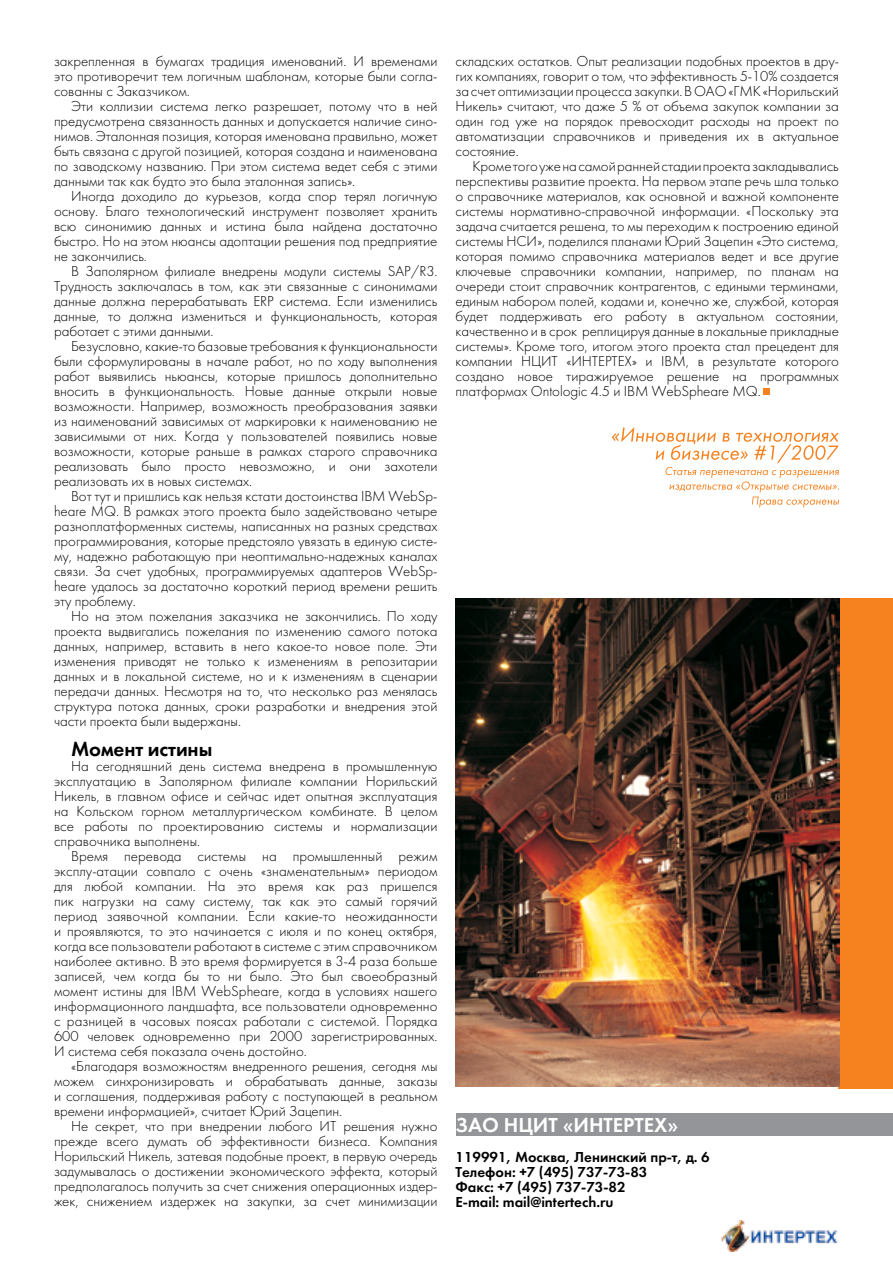
<style>
.page{position:relative;width:893px;height:1263px;background:#fff}
.page>*{position:absolute;margin:0;border:0;box-sizing:border-box;transform-origin:0 0}
.t1{font:21px "Futura Demi C";color:#fff}
.t2{font:21px "Futura Demi C";letter-spacing:-.005em;color:#000}
.t3{font:15px/15px "Futura Light C";letter-spacing:-.005em;color:#000;text-align:justify}
.t4{font:15px/15px "Futura Demi C";color:#000}
</style>
<div class="page">
<div style="left:456px;top:1113px;width:437px;height:23px;background:#939598"></div>
<div style="left:763px;top:388px;width:7px;height:6px;background:#f5821f"></div>
<div style="left:839px;top:598px;width:54px;height:490px;background:#f5821f"></div>
<img style="left:721px;top:1220px;width:117px;height:31px">
<img style="left:455px;top:598px;width:384px;height:488px">
<svg style="left:612px;top:427px;width:227px;height:80px"></svg>
<p class="t3" style="left:54px;top:54px;width:385px">закрепленная в бумагах традиция именований. И временами это противоречит тем логичным шаблонам, которые были согла&shy;сованны с Заказчиком.</p>
<p class="t3" style="left:54px;top:99px;width:385px;text-indent:17px">Эти коллизии система легко разрешает, потому что в ней предусмотрена связанность данных и допускается наличие сино&shy;нимов. Эталонная позиция, которая именована правильно, может быть связана с другой позицией, которая создана и наименована по заводскому названию. При этом система ведет себя с этими данными так как будто это была эталонная запись».</p>
<p class="t3" style="left:54px;top:189px;width:385px;text-indent:17px">Иногда доходило до курьезов, когда спор терял логичную основу. Благо технологический инструмент позволяет хранить всю синонимию данных и истина была найдена достаточно быстро. Но на этом нюансы адоптации решения под предприятие не закончились.</p>
<p class="t3" style="left:54px;top:264px;width:385px;text-indent:17px">В Заполярном филиале внедрены модули системы SAP/R3.<br>Трудность заключалась в том, как эти связанные с синонимами данные должна перерабатывать ERP система. Если изменились данные, то должна измениться и функциональность, которая работает с этими данными.</p>
<p class="t3" style="left:54px;top:339px;width:385px;text-indent:17px">Безусловно, какие-то базовые требования к функциональности были сформулированы в начале работ, но по ходу выполнения работ выявились ньюансы, которые пришлось дополнительно вносить в функциональность. Новые данные открыли новые возможности. Например, возможность преобразования заявки из наименований зависимых от маркировки к наименованию не зависимыми от них. Когда у пользователей появились новые возможности, которые раньше в рамках старого справочника реализовать было просто невозможно, и они захотели реализовать их в новых системах.</p>
<p class="t3" style="left:54px;top:489px;width:385px;text-indent:17px">Вот тут и пришлись как нельзя кстати достоинства IBM WebSp&shy;heare MQ. В рамках этого проекта было задействовано четыре разноплатформенных системы, написанных на разных средствах программирования, которые предстояло увязать в единую систе&shy;му, надежно работающую при неоптимально-надежных каналах связи. За счет удобных, программируемых адаптеров WebSp&shy;heare удалось за достаточно короткий период времени решить эту проблему.</p>
<p class="t3" style="left:54px;top:609px;width:385px;text-indent:17px">Но на этом пожелания заказчика не закончились. По ходу проекта выдвигались пожелания по изменению самого потока данных, например, вставить в него какое-то новое поле. Эти изменения приводят не только к изменениям в репозитарии данных и в локальной системе, но и к изменениям в сценарии передачи данных. Несмотря на то, что несколько раз менялась структура потока данных, сроки разработки и внедрения этой части проекта были выдержаны.</p>
<h1 class="t2" style="left:71px;top:737px;width:143px">Момент истины</h1>
<p class="t3" style="left:54px;top:759px;width:385px;text-indent:17px">На сегодняшний день система внедрена в промышленную эксплуатацию в Заполярном филиале компании Норильский Никель, в главном офисе и сейчас идет опытная эксплуатация на Кольском горном металлургическом комбинате. В целом все работы по проектированию системы и нормализации справочника выполнены.</p>
<p class="t3" style="left:54px;top:849px;width:385px;text-indent:17px">Время перевода системы на промышленный режим эксплу-атации совпало с очень «знаменательным» периодом для любой компании. На это время как раз пришелся пик нагрузки на саму систему, так как это самый горячий период заявочной компании. Если какие-то неожиданности и проявляются, то это начинается с июля и по конец октября, когда все пользователи работают в системе с этим справочником наиболее активно. В это время формируется в 3-4 раза больше записей, чем когда бы то ни было. Это был своеобразный момент истины для IBM WebSpheare, когда в условиях нашего информационного ландшафта, все пользователи одновременно с разницей в часовых поясах работали с системой. Порядка 600 человек одновременно при 2000 зарегистрированных.<br>И система себя показала очень достойно.</p>
<p class="t3" style="left:54px;top:1059px;width:385px;text-indent:17px">«Благодаря возможностям внедренного решения, сегодня мы можем синхронизировать и обрабатывать данные, заказы и соглашения, поддерживая работу с поступающей в реальном времени информацией», считает Юрий Зацепин.</p>
<p class="t3" style="left:54px;top:1119px;width:385px;text-indent:17px">Не секрет, что при внедрении любого ИТ решения нужно прежде всего думать об эффективности бизнеса. Компания Норильский Никель, затевая подобные проект, в первую очередь задумывалась о достижении экономического эффекта, который предполагалось получить за счет снижения операционных издер&shy;жек, снижением издержек на закупки, за счет минимизации</p>
<p class="t3" style="left:455px;top:54px;width:385px">складских остатков. Опыт реализации подобных проектов в дру&shy;гих компаниях, говорит о том, что эффективность 5-10% создается за счет оптимизации процесса закупки. В ОАО «ГМК «Норильский Никель» считают, что даже 5 % от объема закупок компании за один год уже на порядок превосходит расходы на проект по автоматизации справочников и приведения их в актуальное состояние.</p>
<p class="t3" style="left:455px;top:159px;width:385px;text-indent:17px">Кроме того уже на самой ранней стадии проекта закладывались перспективы развитие проекта. На первом этапе речь шла только о справочнике материалов, как основной и важной компоненте системы нормативно-справочной информации. «Поскольку эта задача считается решена, то мы переходим к построению единой системы НСИ», поделился планами Юрий Зацепин «Это система, которая помимо справочника материалов ведет и все другие ключевые справочники компании, например, по планам на очереди стоит справочник контрагентов, с едиными терминами, единым набором полей, кодами и, конечно же, службой, которая будет поддерживать его работу в актуальном состоянии, качественно и в срок реплицируя данные в локальные прикладные системы». Кроме того, итогом этого проекта стал прецедент для компании НЦИТ «ИНТЕРТЕХ» и IBM, в результате которого создано новое тиражируемое решение на программных платформах Ontologic 4.5 и IBM WebSpheare MQ.</p>
<h1 class="t1" style="left:455px;top:1112px;width:224px">ЗАО НЦИТ «ИНТЕРТЕХ»</h1>
<p class="t4" style="left:455px;top:1149px;width:256px">119991, Москва, Ленинский пр-т, д. 6<br>Телефон: +7 (495) 737-73-83<br>Факс: +7 (495) 737-73-82<br>E-mail: mail@intertech.ru</p>
</div>
